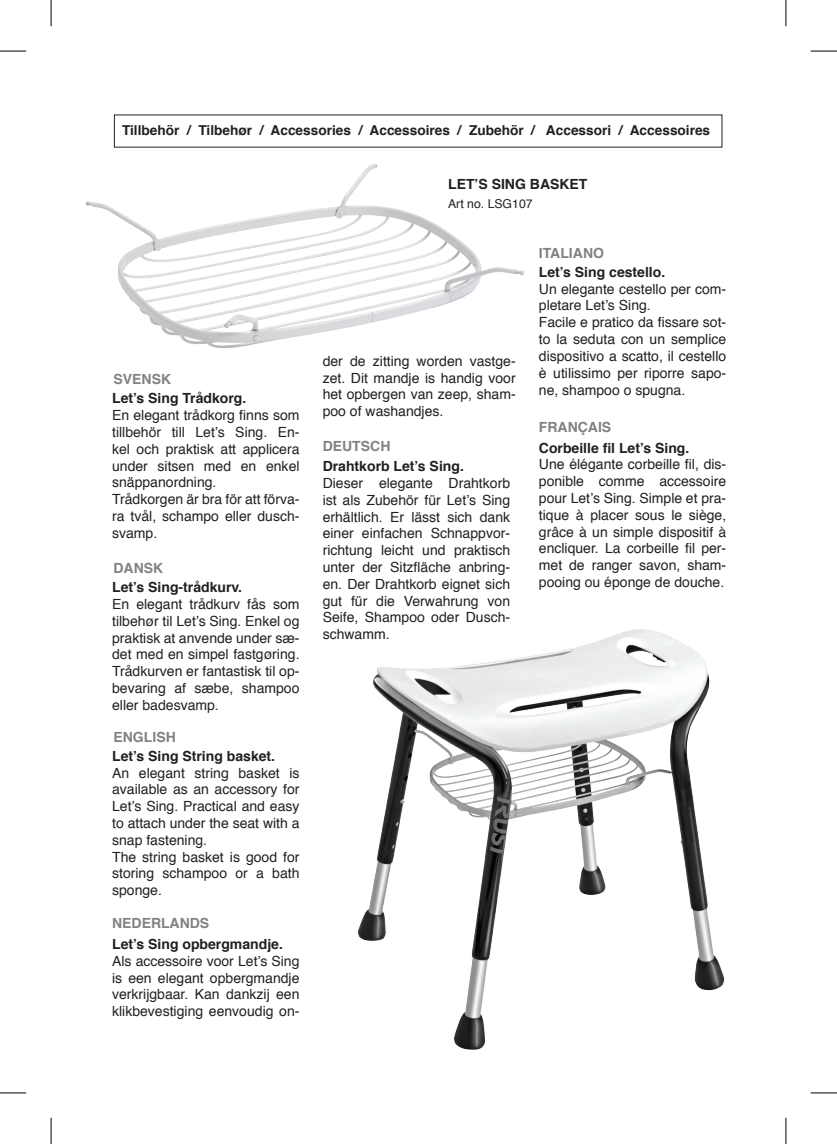
<style>
.page{position:relative;width:837px;height:1144px;background:#fff}
.page>*{position:absolute;margin:0;border:0;box-sizing:border-box;transform-origin:0 0}
.t1{font:14px/16.8px "Helvetica";color:#231f20;text-align:justify}
.t2{font:700 14px "Helvetica";color:#231f20}
.t3{font:700 14px "Helvetica";color:#808285}
.t4{font:700 13.65px "Helvetica";color:#231f20}
.t5{font:12.25px "Helvetica";color:#231f20}
</style>
<div class="page">
<img style="left:86px;top:164px;width:438px;height:184px">
<img style="left:358px;top:629px;width:367px;height:421px">
<svg style="left:0;top:51px;width:26px;height:1px"></svg>
<svg style="left:810px;top:51px;width:26px;height:1px"></svg>
<svg style="left:0;top:1092px;width:26px;height:1px"></svg>
<svg style="left:810px;top:1092px;width:26px;height:1px"></svg>
<svg style="left:51px;top:0;width:1px;height:26px"></svg>
<svg style="left:51px;top:1118px;width:1px;height:26px"></svg>
<svg style="left:785px;top:0;width:1px;height:26px"></svg>
<svg style="left:785px;top:1118px;width:1px;height:26px"></svg>
<p class="t4" style="left:122px;top:120px;width:589px">Tillbehör / Tilbehør / Accessories / Accessoires / Zubehör / Accessori / Accessoires</p>
<p class="t2" style="left:448px;top:173px;width:141px">LET’S SING BASKET</p>
<p class="t5" style="left:448px;top:195px;width:86px">Art no. LSG107</p>
<p class="t3" style="left:113px;top:368px;width:59px">SVENSK</p>
<p class="t2" style="left:112px;top:387px;width:136px">Let’s Sing Trådkorg.</p>
<p class="t1" style="left:112px;top:407px;width:189px;text-align:left">En elegant trådkorg finns som tillbehör till Let’s Sing. En&shy;kel och praktisk att applicera under sitsen med en enkel snäppanordning.<br>Trådkorgen är bra för att förva&shy;ra tvål, schampo eller dusch&shy;svamp.</p>
<p class="t3" style="left:113px;top:557px;width:51px">DANSK</p>
<p class="t2" style="left:112px;top:576px;width:131px">Let’s Sing-trådkurv.</p>
<p class="t1" style="left:112px;top:596px;width:189px">En elegant trådkurv fås som tilbehør til Let’s Sing. Enkel og praktisk at anvende under sæ&shy;det med en simpel fastgøring.<br>Trådkurven er fantastisk til op&shy;bevaring af sæbe, shampoo eller badesvamp.</p>
<p class="t3" style="left:113px;top:726px;width:64px">ENGLISH</p>
<p class="t2" style="left:112px;top:744px;width:164px">Let’s Sing String basket.</p>
<p class="t1" style="left:112px;top:765px;width:189px;text-align:left">An elegant string basket is available as an accessory for<br>Let’s Sing. Practical and easy to attach under the seat with a snap fastening.<br>The string basket is good for storing schampoo or a bath sponge.</p>
<p class="t3" style="left:112px;top:912px;width:99px">NEDERLANDS</p>
<p class="t2" style="left:112px;top:933px;width:172px">Let’s Sing opbergmandje.</p>
<p class="t1" style="left:112px;top:953px;width:189px">Als accessoire voor Let’s Sing is een elegant opbergmandje verkrijgbaar. Kan dankzij een klikbevestiging eenvoudig on-</p>
<p class="t1" style="left:322px;top:353px;width:194px">der de zitting worden vastge&shy;zet. Dit mandje is handig voor het opbergen van zeep, sham&shy;poo of washandjes.</p>
<p class="t3" style="left:322px;top:435px;width:69px">DEUTSCH</p>
<p class="t2" style="left:322px;top:455px;width:143px">Drahtkorb Let’s Sing.</p>
<p class="t1" style="left:322px;top:475px;width:189px">Dieser elegante Drahtkorb ist als Zubehör für Let’s Sing erhältlich. Er lässt sich dank einer einfachen Schnappvor&shy;richtung leicht und praktisch unter der Sitzfläche anbring&shy;en. Der Drahtkorb eignet sich gut für die Verwahrung von Seife, Shampoo oder Dusch&shy;schwamm.</p>
<p class="t3" style="left:538px;top:242px;width:67px">ITALIANO</p>
<p class="t2" style="left:538px;top:261px;width:128px">Let’s Sing cestello.</p>
<p class="t1" style="left:538px;top:281px;width:189px;text-align:left">Un elegante cestello per com&shy;pletare Let’s Sing.<br>Facile e pratico da fissare sot&shy;to la seduta con un semplice dispositivo a scatto, il cestello è utilissimo per riporre sapo&shy;ne, shampoo o spugna.</p>
<p class="t3" style="left:538px;top:415px;width:74px">FRANÇAIS</p>
<p class="t2" style="left:538px;top:436px;width:152px">Corbeille fil Let’s Sing.</p>
<p class="t1" style="left:538px;top:456px;width:189px">Une élégante corbeille fil, dis&shy;ponible comme accessoire pour Let’s Sing. Simple et pra&shy;tique à placer sous le siège, grâce à un simple dispositif à encliquer. La corbeille fil per&shy;met de ranger savon, sham&shy;pooing ou éponge de douche.</p>
</div>
